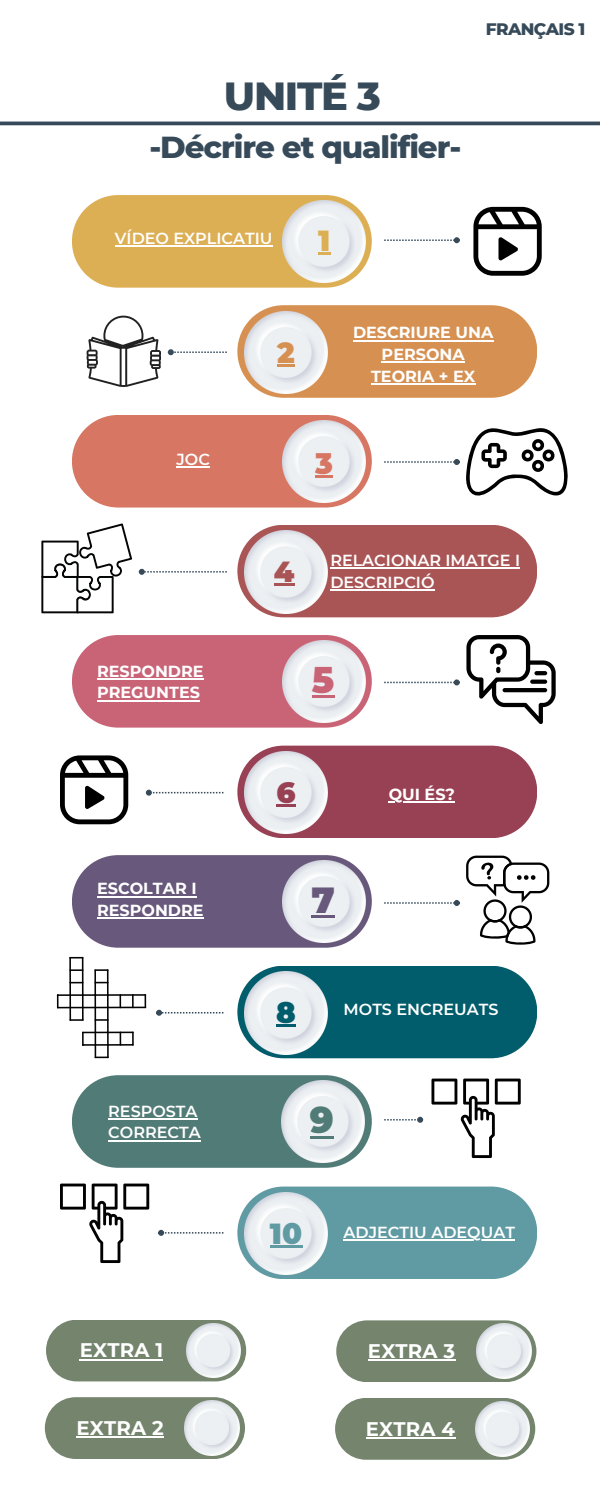
<style>
.page{position:relative;width:600px;height:1500px;background:#fff}
.page>*{position:absolute;margin:0;border:0;box-sizing:border-box;transform-origin:0 0}
.t1{font:800 40px "Montserrat";letter-spacing:-.035em;color:#364a5a}
.t2{font:900 36.3px "Montserrat";color:#c96477}
.t3{font:900 36.3px "Montserrat";color:#68597c}
.t4{font:900 36.3px "Montserrat";color:#517b77}
.t5{font:800 31px "Montserrat";letter-spacing:-.035em;color:#364a5a}
.t6{font:900 29px "Montserrat";color:#609ba4}
.t7{font:900 29px "Montserrat";color:#ddaf54}
.t8{font:900 29px "Montserrat";color:#d67663}
.t9{font:900 29px "Montserrat";color:#d69152}
.t10{font:900 29px "Montserrat";color:#a55}
.t11{font:900 29px "Montserrat";color:#994154}
.t12{font:900 29px "Montserrat";color:#015c6b}
.t13{font:700 19.7px "Montserrat";letter-spacing:.01em;color:#fff}
.t14{font:800 17px "Montserrat";letter-spacing:-.035em;color:#364a5a}
.t15{font:600 16px/21.8px "Montserrat";color:#fff}
.t16{font:700 16px/21.8px "Montserrat";color:#fff}
</style>
<div class="page">
<hr style="left:0;top:122px;width:600px;height:3px;background:#364a5a">
<div style="left:72px;top:195px;width:300px;height:93px;background:#ddaf54;border-radius:46px"></div>
<img style="left:283px;top:200px;width:82px;height:83px">
<div style="left:72px;top:415px;width:300px;height:93px;background:#d67663;border-radius:46px"></div>
<div style="left:72px;top:635px;width:300px;height:93px;background:#c96477;border-radius:46px"></div>
<div style="left:72px;top:855px;width:300px;height:93px;background:#68597c;border-radius:46px"></div>
<div style="left:72px;top:1075px;width:300px;height:93px;background:#517b77;border-radius:46px"></div>
<div style="left:237px;top:305px;width:300px;height:93px;background:#d69152;border-radius:46px"></div>
<svg style="left:168px;top:349px;width:59px;height:6px"></svg>
<hr style="left:97px;top:896px;width:100px;height:1px;background:#fff">
<hr style="left:97px;top:918px;width:107px;height:1px;background:#fff">
<img style="left:245px;top:311px;width:82px;height:83px">
<img style="left:283px;top:420px;width:82px;height:83px">
<img style="left:283px;top:640px;width:82px;height:83px">
<img style="left:283px;top:860px;width:82px;height:83px">
<img style="left:282px;top:1080px;width:82px;height:83px">
<div style="left:237px;top:525px;width:300px;height:92px;background:#a55;border-radius:46px"></div>
<svg style="left:139px;top:569px;width:88px;height:6px"></svg>
<img style="left:245px;top:531px;width:82px;height:82px">
<div style="left:237px;top:746px;width:300px;height:92px;background:#994154;border-radius:46px"></div>
<svg style="left:146px;top:790px;width:77px;height:6px"></svg>
<img style="left:245px;top:751px;width:82px;height:83px">
<div style="left:237px;top:966px;width:300px;height:92px;background:#015c6b;border-radius:46px"></div>
<svg style="left:156px;top:1010px;width:67px;height:6px"></svg>
<img style="left:245px;top:972px;width:82px;height:82px">
<div style="left:237px;top:1187px;width:300px;height:92px;background:#609ba4;border-radius:46px"></div>
<svg style="left:158px;top:1230px;width:65px;height:6px"></svg>
<img style="left:245px;top:1192px;width:82px;height:83px">
<svg style="left:384px;top:679px;width:76px;height:6px"></svg>
<svg style="left:384px;top:900px;width:76px;height:6px"></svg>
<svg style="left:384px;top:1117px;width:39px;height:6px"></svg>
<svg style="left:384px;top:237px;width:76px;height:6px"></svg>
<div style="left:46px;top:1320px;width:200px;height:61px;background:#74846d;border-radius:31px"></div>
<hr style="left:80px;top:1359px;width:83px;height:1px;background:#fff">
<img style="left:186px;top:1323px;width:55px;height:55px">
<svg style="left:87px;top:316px;width:74px;height:71px"></svg>
<svg style="left:473px;top:207px;width:69px;height:69px"></svg>
<svg style="left:384px;top:428px;width:184px;height:68px"></svg>
<svg style="left:41px;top:523px;width:91px;height:90px"></svg>
<svg style="left:466px;top:635px;width:90px;height:89px"></svg>
<svg style="left:60px;top:755px;width:68px;height:69px"></svg>
<svg style="left:466px;top:856px;width:83px;height:89px"></svg>
<hr style="left:57px;top:994px;width:89px;height:2px;background:#000">
<svg style="left:145px;top:994px;width:1px;height:13px"></svg>
<svg style="left:57px;top:994px;width:2px;height:13px"></svg>
<svg style="left:132px;top:994px;width:2px;height:13px"></svg>
<svg style="left:120px;top:994px;width:1px;height:13px"></svg>
<svg style="left:107px;top:996px;width:2px;height:11px"></svg>
<svg style="left:94px;top:996px;width:2px;height:11px"></svg>
<hr style="left:57px;top:1007px;width:89px;height:1px;background:#000">
<hr style="left:69px;top:957px;width:2px;height:39px;background:#000">
<svg style="left:69px;top:957px;width:13px;height:2px"></svg>
<hr style="left:82px;top:957px;width:2px;height:39px;background:#000">
<svg style="left:69px;top:982px;width:15px;height:1px"></svg>
<svg style="left:69px;top:969px;width:13px;height:2px"></svg>
<svg style="left:69px;top:994px;width:15px;height:27px"></svg>
<hr style="left:94px;top:969px;width:2px;height:27px;background:#000">
<svg style="left:94px;top:969px;width:13px;height:2px"></svg>
<hr style="left:107px;top:969px;width:2px;height:27px;background:#000">
<svg style="left:94px;top:982px;width:15px;height:1px"></svg>
<hr style="left:95px;top:1007px;width:1px;height:51px;background:#000">
<hr style="left:107px;top:1007px;width:2px;height:51px;background:#000">
<svg style="left:96px;top:1019px;width:13px;height:2px"></svg>
<svg style="left:82px;top:1032px;width:52px;height:14px"></svg>
<hr style="left:108px;top:1118px;width:90px;height:2px;background:#fff">
<hr style="left:108px;top:1140px;width:93px;height:1px;background:#fff">
<hr style="left:97px;top:678px;width:107px;height:2px;background:#fff">
<hr style="left:97px;top:700px;width:103px;height:1px;background:#fff">
<hr style="left:115px;top:245px;width:158px;height:2px;background:#fff">
<hr style="left:177px;top:467px;width:33px;height:1px;background:#fff">
<hr style="left:353px;top:340px;width:140px;height:1px;background:#fff">
<hr style="left:382px;top:362px;width:83px;height:1px;background:#fff">
<hr style="left:371px;top:383px;width:104px;height:2px;background:#fff">
<svg style="left:318px;top:252px;width:12px;height:2px"></svg>
<svg style="left:315px;top:475px;width:18px;height:2px"></svg>
<hr style="left:312px;top:695px;width:22px;height:3px;background:#c96477">
<hr style="left:311px;top:915px;width:24px;height:3px;background:#68597c">
<hr style="left:310px;top:1136px;width:24px;height:3px;background:#517b77">
<svg style="left:277px;top:364px;width:18px;height:2px"></svg>
<hr style="left:330px;top:568px;width:190px;height:1px;background:#fff">
<hr style="left:330px;top:589px;width:105px;height:2px;background:#fff">
<hr style="left:274px;top:583px;width:20px;height:2px;background:#a55">
<hr style="left:389px;top:801px;width:66px;height:2px;background:#fff">
<hr style="left:276px;top:805px;width:20px;height:2px;background:#994154">
<hr style="left:276px;top:1025px;width:20px;height:2px;background:#015c6b">
<hr style="left:344px;top:1239px;width:171px;height:2px;background:#fff">
<hr style="left:270px;top:1246px;width:32px;height:2px;background:#609ba4">
<svg style="left:431px;top:1079px;width:90px;height:79px"></svg>
<svg style="left:60px;top:1184px;width:89px;height:79px"></svg>
<div style="left:45px;top:1397px;width:200px;height:62px;background:#74846d;border-radius:31px"></div>
<hr style="left:77px;top:1436px;width:87px;height:2px;background:#fff">
<img style="left:185px;top:1401px;width:55px;height:54px">
<div style="left:336px;top:1320px;width:200px;height:62px;background:#74846d;border-radius:31px"></div>
<hr style="left:368px;top:1360px;width:87px;height:1px;background:#fff">
<img style="left:476px;top:1324px;width:55px;height:55px">
<div style="left:335px;top:1398px;width:200px;height:62px;background:#74846d;border-radius:31px"></div>
<hr style="left:366px;top:1437px;width:89px;height:2px;background:#fff">
<img style="left:475px;top:1401px;width:55px;height:55px">
<p class="t1" style="left:224px;top:71px;width:158px">UNITÉ 3</p>
<p class="t5" style="left:149px;top:128px;width:314px">-Décrire et qualifier-</p>
<p class="t15" style="left:115px;top:227px;width:159px">VÍDEO EXPLICATIU</p>
<p class="t7" style="left:318px;top:223px;width:14px">1</p>
<p class="t14" style="left:486px;top:19px;width:101px">FRANÇAIS 1</p>
<p class="t9" style="left:277px;top:335px;width:19px">2</p>
<p class="t16" style="left:353px;top:322px;width:142px;text-align:center">DESCRIURE UNA<br>PERSONA</p>
<p class="t16" style="left:371px;top:365px;width:106px">TEORIA + EX</p>
<p class="t15" style="left:177px;top:449px;width:35px">JOC</p>
<p class="t8" style="left:315px;top:445px;width:19px">3</p>
<p class="t10" style="left:274px;top:554px;width:22px">4</p>
<p class="t15" style="left:330px;top:550px;width:191px">RELACIONAR IMATGE I</p>
<p class="t15" style="left:330px;top:571px;width:106px">DESCRIPCIÓ</p>
<p class="t16" style="left:97px;top:660px;width:108px">RESPONDRE<br>PREGUNTES</p>
<p class="t2" style="left:312px;top:658px;width:24px">5</p>
<p class="t11" style="left:276px;top:775px;width:21px">6</p>
<p class="t16" style="left:389px;top:783px;width:68px">QUI ÉS?</p>
<p class="t16" style="left:97px;top:878px;width:108px">ESCOLTAR I<br>RESPONDRE</p>
<p class="t3" style="left:311px;top:878px;width:25px">7</p>
<p class="t12" style="left:276px;top:995px;width:21px">8</p>
<p class="t15" style="left:344px;top:998px;width:156px">MOTS ENCREUATS</p>
<p class="t15" style="left:108px;top:1100px;width:94px">RESPOSTA<br>CORRECTA</p>
<p class="t4" style="left:310px;top:1098px;width:25px">9</p>
<p class="t6" style="left:270px;top:1216px;width:34px">10</p>
<p class="t15" style="left:344px;top:1221px;width:173px">ADJECTIU ADEQUAT</p>
<p class="t13" style="left:80px;top:1338px;width:85px">EXTRA 1</p>
<p class="t13" style="left:368px;top:1339px;width:89px">EXTRA 3</p>
<p class="t13" style="left:77px;top:1416px;width:89px">EXTRA 2</p>
<p class="t13" style="left:366px;top:1417px;width:91px">EXTRA 4</p>
</div>
